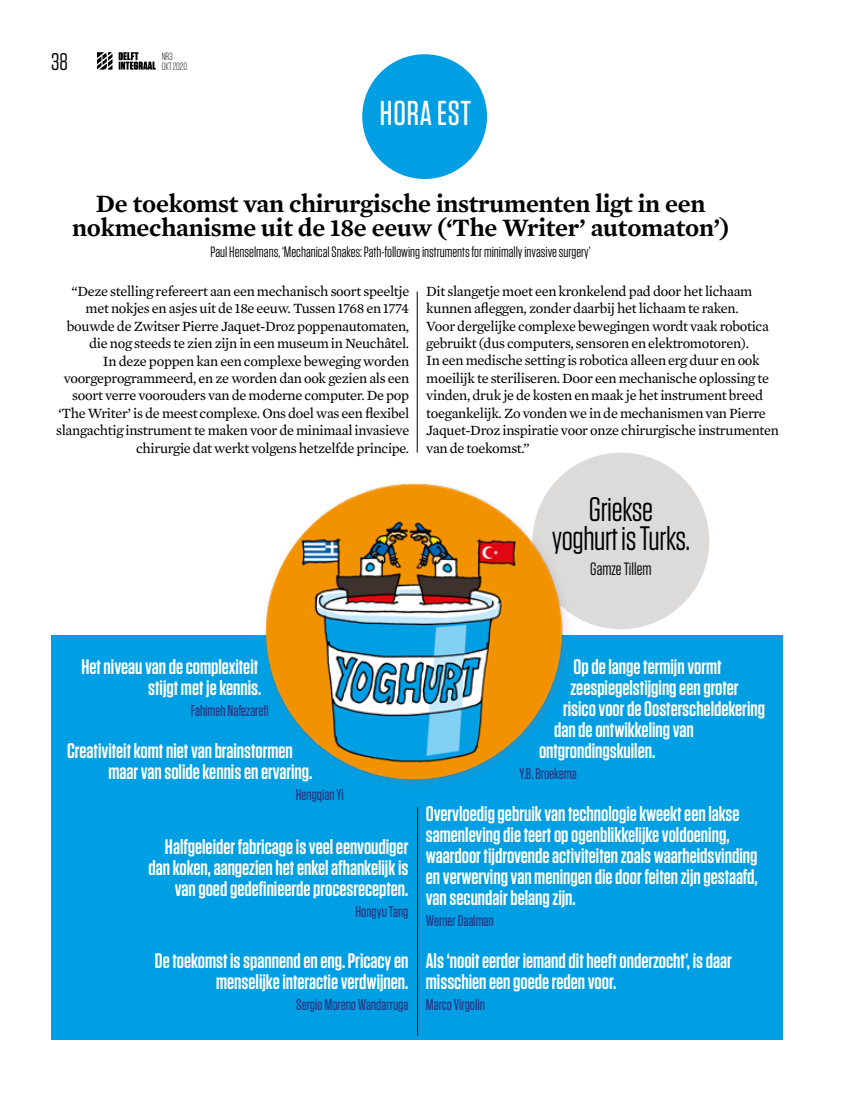
<style>
.page{position:relative;width:851px;height:1106px;background:#fff}
.page>*{position:absolute;margin:0;border:0;box-sizing:border-box;transform-origin:0 0}
.t1{font:500 34.5px "Tungsten";letter-spacing:.025em;color:#fff}
.t2{font:33.9px/28.5px "Tungsten";letter-spacing:-.01em;color:#000;text-align:center}
.t3{font:600 25.5px/24px "Mercury Text G2";letter-spacing:-.01em;color:#000;text-align:center}
.t4{font:24px "Tungsten";color:#000}
.t5{font:600 21px/21px "Tungsten";color:#fff;text-align:right}
.t6{font:17.85px "Tungsten";color:#000}
.t7{font:500 15.6px "Tungsten";color:#283583}
.t8{font:15px "Tungsten";color:#000}
.t9{font:14.4px/17.4px "Mercury Text G2";letter-spacing:-.02em;color:#000;text-align:right}
.t10{font:300 10.5px/9.9px "Tungsten";letter-spacing:-.005em;color:#000}
</style>
<div class="page">
<svg style="left:97px;top:52px;width:15px;height:18px"></svg>
<svg style="left:119px;top:52px;width:37px;height:18px"></svg>
<div style="left:51px;top:635px;width:732px;height:405px;background:#009fe3"></div>
<hr style="left:417px;top:291px;width:1px;height:161px;background:#000">
<div style="left:532px;top:452px;width:177px;height:177px;background:#dcdbd9;border-radius:50%"></div>
<div style="left:260px;top:479px;width:313px;height:312px;background:#8f6d90;opacity:.22"></div>
<img style="left:264px;top:481px;width:305px;height:301px">
<hr style="left:417px;top:807px;width:1px;height:228px;background:#000">
<div style="left:362px;top:54px;width:125px;height:125px;background:#009fe3;border-radius:50%"></div>
<h3 class="t4" style="left:51px;top:49px;width:18px">38</h3>
<p class="t10" style="left:162px;top:51px;width:27px">NR3<br>OKT 2020</p>
<h1 class="t1" style="left:380px;top:95px;width:93px">HORA EST</h1>
<h3 class="t3" style="left:72px;top:190px;width:658px">De toekomst van chirurgische instrumenten ligt in een nokmechanisme uit de 18e eeuw (‘The Writer’ automaton’)</h3>
<p class="t8" style="left:210px;top:244px;width:381px">Paul Henselmans, ‘Mechanical Snakes: Path-following instruments for minimally invasive surgery’</p>
<p class="t9" style="left:56px;top:282px;width:354px">“Deze stelling refereert aan een mechanisch soort speeltje met nokjes en asjes uit de 18e eeuw. Tussen 1768 en 1774 bouwde de Zwitser Pierre Jaquet-Droz poppenautomaten, die nog steeds te zien zijn in een museum in Neuchâtel.<br>In deze poppen kan een complexe beweging worden voorgeprogrammeerd, en ze worden dan ook gezien als een soort verre voorouders van de moderne computer. De pop ‘The Writer’ is de meest complexe. Ons doel was een flexibel slangachtig instrument te maken voor de minimaal invasieve chirurgie dat werkt volgens hetzelfde principe.</p>
<p class="t9" style="left:426px;top:282px;width:354px;text-align:left">Dit slangetje moet een kronkelend pad door het lichaam kunnen afleggen, zonder daarbij het lichaam te raken.<br>Voor dergelijke complexe bewegingen wordt vaak robotica gebruikt (dus computers, sensoren en elektromotoren).<br>In een medische setting is robotica alleen erg duur en ook moeilijk te steriliseren. Door een mechanische oplossing te vinden, druk je de kosten en maak je het instrument breed toegankelijk. Zo vonden we in de mechanismen van Pierre Jaquet-Droz inspiratie voor onze chirurgische instrumenten van de toekomst.”</p>
<h2 class="t2" style="left:552px;top:496px;width:139px">Griekse yoghurt is Turks.</h2>
<p class="t6" style="left:590px;top:559px;width:63px">Gamze Tillem</p>
<h3 class="t5" style="left:81px;top:656px;width:181px">Het niveau van de complexiteit stijgt met je kennis.</h3>
<p class="t7" style="left:191px;top:702px;width:80px">Fahimeh Nafezarefi</p>
<h3 class="t5" style="left:108px;top:740px;width:205px;text-align:left;text-indent:-41px">Creativiteit komt niet van brainstormen maar van solide kennis en ervaring.</h3>
<p class="t7" style="left:296px;top:786px;width:50px">Hengqian Yi</p>
<h3 class="t5" style="left:148px;top:836px;width:261px">Halfgeleider fabricage is veel eenvoudiger dan koken, aangezien het enkel afhankelijk is van goed gedefinieerde procesrecepten.</h3>
<p class="t7" style="left:355px;top:903px;width:54px">Hongyu Tang</p>
<h3 class="t5" style="left:155px;top:950px;width:255px">De toekomst is spannend en eng. Pricacy en menselijke interactie verdwijnen.</h3>
<p class="t7" style="left:296px;top:996px;width:114px">Sergio Moreno Wandarruga</p>
<h3 class="t5" style="left:573px;top:656px;width:150px">Op de lange termijn vormt</h3>
<h3 class="t5" style="left:570px;top:677px;width:169px">zeespiegelstijging een groter</h3>
<h3 class="t5" style="left:563px;top:698px;width:203px">risico voor de Oosterscheldekering</h3>
<h3 class="t5" style="left:554px;top:719px;width:141px">dan de ontwikkeling van</h3>
<h3 class="t5" style="left:539px;top:740px;width:118px">ontgrondingskuilen.</h3>
<p class="t7" style="left:519px;top:765px;width:59px">Y.B. Broekema</p>
<p class="t5" style="left:426px;top:803px;width:333px;text-align:left">Overvloedig gebruik van technologie kweekt een lakse samenleving die teert op ogenblikkelijke voldoening, waardoor tijdrovende activiteiten zoals waarheidsvinding en verwerving van meningen die door feiten zijn gestaafd, van secundair belang zijn.</p>
<p class="t7" style="left:426px;top:912px;width:69px">Werner Daalman</p>
<h3 class="t5" style="left:426px;top:950px;width:307px;text-align:left">Als ‘nooit eerder iemand dit heeft onderzocht’, is daar misschien een goede reden voor.</h3>
<p class="t7" style="left:426px;top:996px;width:61px">Marco Virgolin</p>
</div>
